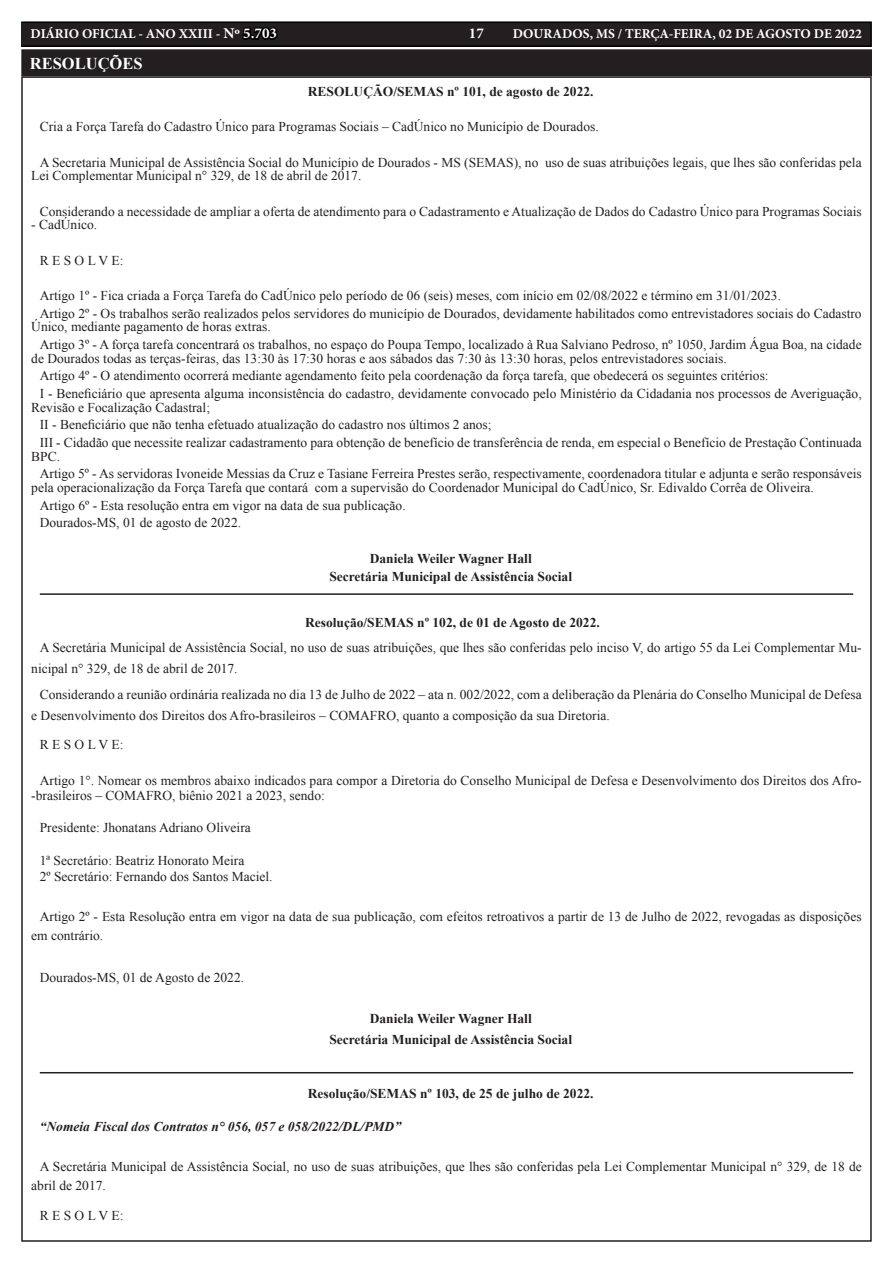
<style>
.page{position:relative;width:893px;height:1263px;background:#fff}
.page>*{position:absolute;margin:0;border:0;box-sizing:border-box;transform-origin:0 0}
.TEXTO{font:700 16.5px "Times New Roman";color:#fff}
.t1{font:700 15px "Minion Pro";color:#fff}
.TEXTO-2{font:13.5px/13.5px "Times New Roman";color:#231f20}
.TEXTO-3{font:700 13.5px "Times New Roman";color:#231f20}
.t2{font:700 13.5px "Minion Pro";color:#fff}
.TEXTO-4{font:italic 700 13.5px "Times New Roman";color:#231f20}
.s1{font-size:15px}
.s2{font-size:15px;color:#000}
</style>
<div class="page">
<div style="left:21px;top:22px;width:850px;height:24px;background:#231f20"></div>
<div style="left:21px;top:21px;width:851px;height:26px;border:2px solid #000"></div>
<hr style="left:40px;top:593px;width:813px;height:2px;background:#231f20">
<hr style="left:40px;top:1072px;width:813px;height:1px;background:#231f20">
<div style="left:23px;top:51px;width:847px;height:23px;background:#231f20"></div>
<div style="left:21px;top:49px;width:851px;height:27px;border:4px solid #231f20"></div>
<p class="t2" style="left:31px;top:25px;width:248px">DIÁRIO OFICIAL - ANO XXIII - <span class="s1">Nº</span> <span class="s2">5.703</span></p>
<p class="t1" style="left:469px;top:23px;width:17px">17</p>
<p class="t2" style="left:513px;top:25px;width:351px">DOURADOS, MS / TERÇA-FEIRA, 02 DE AGOSTO DE 2022</p>
<p class="TEXTO" style="left:30px;top:52px;width:114px">RESOLUÇÕES</p>
<p class="TEXTO-3" style="left:308px;top:82px;width:287px">RESOLUÇÃO/SEMAS nº 101, de agosto de 2022.</p>
<p class="TEXTO-2" style="left:40px;top:120px;width:560px">Cria a Força Tarefa do Cadastro Único para Programas Sociais – CadÚnico no Município de Dourados.</p>
<p class="TEXTO-2" style="left:31px;top:155px;width:832px;text-indent:9px">A Secretaria Municipal de Assistência Social do Município de Dourados - MS (SEMAS), no uso de suas atribuições legais, que lhes são conferidas pela<br>Lei Complementar Municipal n° 329, de 18 de abril de 2017.</p>
<p class="TEXTO-2" style="left:40px;top:204px;width:823px">Considerando a necessidade de ampliar a oferta de atendimento para o Cadastramento e Atualização de Dados do Cadastro Único para Programas Sociais</p>
<p class="TEXTO-2" style="left:31px;top:218px;width:67px">- CadÚnico.</p>
<p class="TEXTO-2" style="left:40px;top:253px;width:85px">R E S O L V E:</p>
<p class="TEXTO-2" style="left:40px;top:289px;width:743px">Artigo 1º - Fica criada a Força Tarefa do CadÚnico pelo período de 06 (seis) meses, com início em 02/08/2022 e término em 31/01/2023.</p>
<p class="TEXTO-2" style="left:31px;top:306px;width:832px;text-indent:9px">Artigo 2º - Os trabalhos serão realizados pelos servidores do município de Dourados, devidamente habilitados como entrevistadores sociais do Cadastro<br>Único, mediante pagamento de horas extras.</p>
<p class="TEXTO-2" style="left:31px;top:338px;width:832px;text-indent:9px">Artigo 3º - A força tarefa concentrará os trabalhos, no espaço do Poupa Tempo, localizado à Rua Salviano Pedroso, nº 1050, Jardim Água Boa, na cidade de Dourados todas as terças-feiras, das 13:30 às 17:30 horas e aos sábados das 7:30 às 13:30 horas, pelos entrevistadores sociais.</p>
<p class="TEXTO-2" style="left:40px;top:369px;width:730px">Artigo 4º - O atendimento ocorrerá mediante agendamento feito pela coordenação da força tarefa, que obedecerá os seguintes critérios:</p>
<p class="TEXTO-2" style="left:31px;top:387px;width:832px;text-indent:9px">I - Beneficiário que apresenta alguma inconsistência do cadastro, devidamente convocado pelo Ministério da Cidadania nos processos de Averiguação,<br>Revisão e Focalização Cadastral;</p>
<p class="TEXTO-2" style="left:40px;top:418px;width:453px">II - Beneficiário que não tenha efetuado atualização do cadastro nos últimos 2 anos;</p>
<p class="TEXTO-2" style="left:31px;top:436px;width:832px;text-indent:9px">III - Cidadão que necessite realizar cadastramento para obtenção de benefício de transferência de renda, em especial o Benefício de Prestação Continuada<br>BPC.</p>
<p class="TEXTO-2" style="left:31px;top:467px;width:832px;text-indent:9px">Artigo 5º - As servidoras Ivoneide Messias da Cruz e Tasiane Ferreira Prestes serão, respectivamente, coordenadora titular e adjunta e serão responsáveis pela operacionalização da Força Tarefa que contará com a supervisão do Coordenador Municipal do CadÚnico, Sr. Edivaldo Corrêa de Oliveira.</p>
<p class="TEXTO-2" style="left:40px;top:498px;width:367px">Artigo 6º - Esta resolução entra em vigor na data de sua publicação.</p>
<p class="TEXTO-2" style="left:40px;top:516px;width:203px">Dourados-MS, 01 de agosto de 2022.</p>
<p class="TEXTO-3" style="left:370px;top:549px;width:164px">Daniela Weiler Wagner Hall</p>
<p class="TEXTO-3" style="left:329px;top:567px;width:244px">Secretária Municipal de Assistência Social</p>
<p class="TEXTO-3" style="left:305px;top:613px;width:296px">Resolução/SEMAS nº 102, de 01 de Agosto de 2022.</p>
<p class="TEXTO-2" style="left:31px;top:637px;width:832px;line-height:21px;text-indent:9px">A Secretária Municipal de Assistência Social, no uso de suas atribuições, que lhes são conferidas pelo inciso V, do artigo 55 da Lei Complementar Mu&shy;nicipal n° 329, de 18 de abril de 2017.</p>
<p class="TEXTO-2" style="left:31px;top:683px;width:832px;line-height:21px;text-indent:9px">Considerando a reunião ordinária realizada no dia 13 de Julho de 2022 – ata n. 002/2022, com a deliberação da Plenária do Conselho Municipal de Defesa e Desenvolvimento dos Direitos dos Afro-brasileiros – COMAFRO, quanto a composição da sua Diretoria.</p>
<p class="TEXTO-2" style="left:40px;top:738px;width:85px">R E S O L V E:</p>
<p class="TEXTO-2" style="left:31px;top:772px;width:832px;line-height:15px;text-indent:9px">Artigo 1°. Nomear os membros abaixo indicados para compor a Diretoria do Conselho Municipal de Defesa e Desenvolvimento dos Direitos dos Afro--brasileiros – COMAFRO, biênio 2021 a 2023, sendo:</p>
<p class="TEXTO-2" style="left:40px;top:821px;width:213px">Presidente: Jhonatans Adriano Oliveira</p>
<p class="TEXTO-2" style="left:40px;top:853px;width:206px">1ª Secretário: Beatriz Honorato Meira</p>
<p class="TEXTO-2" style="left:40px;top:869px;width:234px">2º Secretário: Fernando dos Santos Maciel.</p>
<p class="TEXTO-2" style="left:31px;top:906px;width:832px;line-height:19.5px;text-indent:9px">Artigo 2º - Esta Resolução entra em vigor na data de sua publicação, com efeitos retroativos a partir de 13 de Julho de 2022, revogadas as disposições em contrário.</p>
<p class="TEXTO-2" style="left:40px;top:970px;width:206px">Dourados-MS, 01 de Agosto de 2022.</p>
<p class="TEXTO-3" style="left:370px;top:1009px;width:164px">Daniela Weiler Wagner Hall</p>
<p class="TEXTO-3" style="left:329px;top:1030px;width:244px">Secretária Municipal de Assistência Social</p>
<p class="TEXTO-3" style="left:308px;top:1084px;width:287px">Resolução/SEMAS nº 103, de 25 de julho de 2022.</p>
<p class="TEXTO-4" style="left:40px;top:1117px;width:363px">“Nomeia Fiscal dos Contratos n° 056, 057 e 058/2022/DL/PMD”</p>
<p class="TEXTO-2" style="left:31px;top:1156px;width:832px;line-height:19.5px;text-indent:9px">A Secretária Municipal de Assistência Social, no uso de suas atribuições, que lhes são conferidas pela Lei Complementar Municipal n° 329, de 18 de abril de 2017.</p>
<p class="TEXTO-2" style="left:40px;top:1208px;width:85px">R E S O L V E:</p>
</div>
